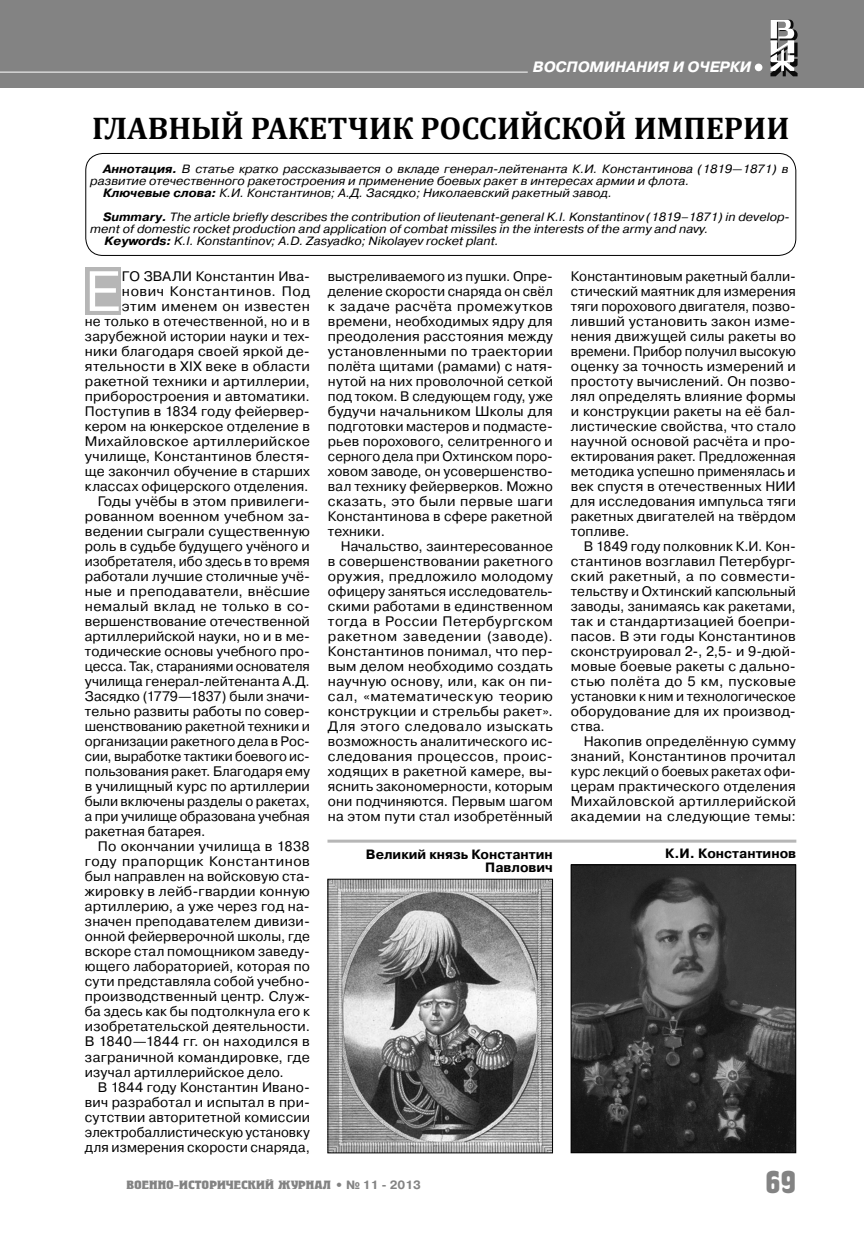
<style>
.page{position:relative;width:864px;height:1234px;background:#fff}
.page>*{position:absolute;margin:0;border:0;box-sizing:border-box;transform-origin:0 0}
.t1{font:56.7px "Pragmatica C";color:#fff}
.t2{font:700 31.5px "Cambria";color:#000}
.t3{font:700 31.5px "Herold C";color:#838383}
.t4{font:italic 700 15px "Pragmatica C";color:#fff}
.t5{font:13.8px/15px "Pragmatica C";letter-spacing:.01em;color:#000;text-align:justify}
.t6{font:13.8px "Pragmatica C";letter-spacing:.04em;color:#000}
.t7{font:13.8px "Pragmatica C";letter-spacing:.03em;color:#000}
.t8{font:700 13.5px "Pragmatica C";color:#000}
.t9{font:italic 12px "Pragmatica C";color:#000;scale:1.05 1}
.t10{font:700 12px "Herold C";color:#838383;scale:1.2 1}
.s1{font-weight:700}
.s2{font-family:"Pragmatica C"}
</style>
<div class="page">
<div style="left:0;top:0;width:863px;height:87px;background:#838383"></div>
<div style="left:754px;top:64px;width:8px;height:7px;background:#fff;border-radius:50%"></div>
<svg style="left:770px;top:20px;width:27px;height:56px"></svg>
<hr style="left:0;top:72px;width:527px;height:1px;background:#fff">
<div style="left:85px;top:267px;width:35px;height:47px;background:#b6b6b6"></div>
<div style="left:85px;top:153px;width:710px;height:103px;border:1px solid #000;border-radius:17px"></div>
<img style="left:572px;top:866px;width:221px;height:284px">
<div style="left:570px;top:864px;width:225px;height:288px;border:1px solid #000"></div>
<hr style="left:327px;top:839px;width:469px;height:3px;background:#b6b6b6">
<img style="left:329px;top:880px;width:221px;height:270px">
<p class="t4" style="left:532px;top:61px;width:220px">ВОСПОМИНАНИЯ И ОЧЕРКИ</p>
<h2 class="t2" style="left:92px;top:109px;width:698px">ГЛАВНЫЙ РАКЕТЧИК РОССИЙСКОЙ ИМПЕРИИ</h2>
<p class="t9" style="left:103px;top:165px;width:654px"><span class="s1">Аннотация.</span> В статье кратко рассказывается о вкладе генерал-лейтенанта К.И. Константинова (1819—1871) в</p>
<p class="t9" style="left:90px;top:177px;width:572px">развитие отечественного ракетостроения и применение боевых ракет в интересах армии и флота.</p>
<p class="t9" style="left:103px;top:189px;width:486px"><span class="s1">Ключевые слова:</span> К.И. Константинов; А.Д. Засядко; Николаевский ракетный завод.</p>
<p class="t9" style="left:103px;top:212px;width:655px"><span class="s1">Summary.</span> The article briefly describes the contribution of lieutenant-general K.I. Konstantinov (1819–1871) in develop-</p>
<p class="t9" style="left:90px;top:224px;width:590px">ment of domestic rocket production and application of combat missiles in the interests of the army and navy.</p>
<p class="t9" style="left:104px;top:236px;width:377px"><span class="s1">Keywords:</span> K.I. Konstantinov; A.D. Zasyadko; Nikolayev rocket plant.</p>
<h1 class="t1" style="left:85px;top:271px;width:36px">Е</h1>
<p class="t5" style="left:122px;top:270px;width:189px">ГО ЗВАЛИ Константин Ива-</p>
<p class="t6" style="left:122px;top:286px;width:189px">нович Константинов. Под</p>
<p class="t7" style="left:122px;top:301px;width:189px">этим именем он известен</p>
<p class="t5" style="left:85px;top:315px;width:226px">не только в отечественной, но и в</p>
<p class="t5" style="left:85px;top:330px;width:226px">зарубежной истории науки и тех-</p>
<p class="t5" style="left:85px;top:345px;width:226px">ники благодаря своей яркой де-</p>
<p class="t5" style="left:85px;top:360px;width:226px">ятельности в XIX веке в области</p>
<p class="t5" style="left:85px;top:375px;width:226px">ракетной техники и артиллерии,</p>
<p class="t5" style="left:85px;top:390px;width:226px">приборостроения и автоматики.</p>
<p class="t5" style="left:85px;top:405px;width:226px">Поступив в 1834 году фейервер-</p>
<p class="t5" style="left:85px;top:420px;width:226px">кером на юнкерское отделение в</p>
<p class="t5" style="left:85px;top:435px;width:226px">Михайловское артиллерийское</p>
<p class="t5" style="left:85px;top:450px;width:226px">училище, Константинов блестя-</p>
<p class="t5" style="left:85px;top:465px;width:226px">ще закончил обучение в старших</p>
<p class="t5" style="left:85px;top:480px;width:225px">классах офицерского отделения.</p>
<p class="t5" style="left:98px;top:495px;width:213px">Годы учёбы в этом привилеги-</p>
<p class="t5" style="left:85px;top:510px;width:226px">рованном военном учебном за-</p>
<p class="t5" style="left:85px;top:525px;width:226px">ведении сыграли существенную</p>
<p class="t5" style="left:85px;top:540px;width:226px">роль в судьбе будущего учёного и</p>
<p class="t5" style="left:85px;top:555px;width:226px">изобретателя, ибо здесь в то время</p>
<p class="t5" style="left:85px;top:570px;width:226px">работали лучшие столичные учё-</p>
<p class="t5" style="left:85px;top:585px;width:226px">ные и преподаватели, внёсшие</p>
<p class="t5" style="left:85px;top:600px;width:226px">немалый вклад не только в со-</p>
<p class="t5" style="left:85px;top:615px;width:226px">вершенствование отечественной</p>
<p class="t5" style="left:85px;top:630px;width:226px">артиллерийской науки, но и в ме-</p>
<p class="t5" style="left:85px;top:645px;width:226px">тодические основы учебного про-</p>
<p class="t5" style="left:85px;top:660px;width:226px">цесса. Так, стараниями основателя</p>
<p class="t5" style="left:85px;top:675px;width:226px">училища генерал-лейтенанта А.Д.</p>
<p class="t5" style="left:85px;top:690px;width:226px">Засядко (1779—1837) были значи-</p>
<p class="t5" style="left:85px;top:705px;width:226px">тельно развиты работы по совер-</p>
<p class="t5" style="left:85px;top:720px;width:226px">шенствованию ракетной техники и</p>
<p class="t5" style="left:85px;top:735px;width:226px">организации ракетного дела в Рос-</p>
<p class="t5" style="left:85px;top:750px;width:226px">сии, выработке тактики боевого ис-</p>
<p class="t5" style="left:85px;top:765px;width:226px">пользования ракет. Благодаря ему</p>
<p class="t5" style="left:85px;top:780px;width:226px">в училищный курс по артиллерии</p>
<p class="t5" style="left:85px;top:795px;width:226px">были включены разделы о ракетах,</p>
<p class="t5" style="left:85px;top:810px;width:226px">а при училище образована учебная</p>
<p class="t5" style="left:85px;top:825px;width:122px">ракетная батарея.</p>
<p class="t5" style="left:98px;top:840px;width:213px">По окончании училища в 1838</p>
<p class="t6" style="left:85px;top:856px;width:226px">году прапорщик Константинов</p>
<p class="t5" style="left:85px;top:870px;width:226px">был направлен на войсковую ста-</p>
<p class="t5" style="left:85px;top:885px;width:226px">жировку в лейб-гвардии конную</p>
<p class="t5" style="left:85px;top:900px;width:226px">артиллерию, а уже через год на-</p>
<p class="t5" style="left:85px;top:915px;width:226px">значен преподавателем дивизи-</p>
<p class="t5" style="left:85px;top:930px;width:226px">онной фейерверочной школы, где</p>
<p class="t5" style="left:85px;top:945px;width:226px">вскоре стал помощником заведу-</p>
<p class="t5" style="left:85px;top:960px;width:226px">ющего лабораторией, которая по</p>
<p class="t5" style="left:85px;top:975px;width:226px">сути представляла собой учебно-</p>
<p class="t5" style="left:85px;top:990px;width:226px">производственный центр. Служ-</p>
<p class="t5" style="left:85px;top:1005px;width:226px">ба здесь как бы подтолкнула его к</p>
<p class="t5" style="left:85px;top:1020px;width:226px">изобретательской деятельности.</p>
<p class="t5" style="left:85px;top:1035px;width:226px">В 1840—1844 гг. он находился в</p>
<p class="t5" style="left:85px;top:1050px;width:226px">заграничной командировке, где</p>
<p class="t5" style="left:85px;top:1065px;width:200px">изучал артиллерийское дело.</p>
<p class="t5" style="left:98px;top:1080px;width:213px">В 1844 году Константин Ивано-</p>
<p class="t5" style="left:85px;top:1095px;width:226px">вич разработал и испытал в при-</p>
<p class="t5" style="left:85px;top:1110px;width:226px">сутствии авторитетной комиссии</p>
<p class="t5" style="left:85px;top:1125px;width:226px">электробаллистическую установку</p>
<p class="t5" style="left:85px;top:1140px;width:226px">для измерения скорости снаряда,</p>
<p class="t5" style="left:328px;top:270px;width:226px">выстреливаемого из пушки. Опре&shy;деление скорости снаряда он свёл к задаче расчёта промежутков времени, необходимых ядру для преодоления расстояния между установленными по траектории полёта щитами (рамами) с натя&shy;нутой на них проволочной сеткой под током. В следующем году, уже будучи начальником Школы для подготовки мастеров и подмасте&shy;рьев порохового, селитренного и серного дела при Охтинском поро&shy;ховом заводе, он усовершенство&shy;вал технику фейерверков. Можно сказать, это были первые шаги Константинова в сфере ракетной техники.</p>
<p class="t5" style="left:328px;top:540px;width:226px;text-indent:13px">Начальство, заинтересованное в совершенствовании ракетного оружия, предложило молодому офицеру заняться исследователь&shy;скими работами в единственном тогда в России Петербургском ракетном заведении (заводе).<br>Константинов понимал, что пер&shy;вым делом необходимо создать научную основу, или, как он пи&shy;сал, «математическую теорию конструкции и стрельбы ракет».<br>Для этого следовало изыскать возможность аналитического ис&shy;следования процессов, проис&shy;ходящих в ракетной камере, вы&shy;яснить закономерности, которым они подчиняются. Первым шагом на этом пути стал изобретённый</p>
<p class="t5" style="left:570px;top:270px;width:226px">Константиновым ракетный балли&shy;стический маятник для измерения тяги порохового двигателя, позво&shy;ливший установить закон изме&shy;нения движущей силы ракеты во времени. Прибор получил высокую оценку за точность измерений и простоту вычислений. Он позво&shy;лял определять влияние формы и конструкции ракеты на её бал&shy;листические свойства, что стало научной основой расчёта и про&shy;ектирования ракет. Предложенная методика успешно применялась и век спустя в отечественных НИИ для исследования импульса тяги ракетных двигателей на твёрдом топливе.</p>
<p class="t5" style="left:570px;top:540px;width:226px;text-indent:13px">В 1849 году полковник К.И. Кон&shy;стантинов возглавил Петербург&shy;ский ракетный, а по совмести&shy;тельству и Охтинский капсюльный заводы, занимаясь как ракетами, так и стандартизацией боепри&shy;пасов. В эти годы Константинов сконструировал 2-, 2,5- и 9-дюй&shy;мовые боевые ракеты с дально&shy;стью полёта до 5 км, пусковые установки к ним и технологическое оборудование для их производ&shy;ства.</p>
<p class="t5" style="left:570px;top:735px;width:226px;text-indent:13px">Накопив определённую сумму знаний, Константинов прочитал курс лекций о боевых ракетах офи&shy;церам практического отделения Михайловской артиллерийской академии на следующие темы:</p>
<p class="t8" style="left:365px;top:849px;width:188px">Великий князь Константин</p>
<p class="t8" style="left:664px;top:847px;width:132px">К.И. Константинов</p>
<p class="t8" style="left:485px;top:862px;width:69px">Павлович</p>
<p class="t10" style="left:126px;top:1177px;width:247px">ВОЕННО-ИСТОРИЧЕСКИЙ ЖУРНАЛ <span class="s2">• № 11 - 2013</span></p>
<h2 class="t3" style="left:765px;top:1163px;width:32px">69</h2>
</div>
